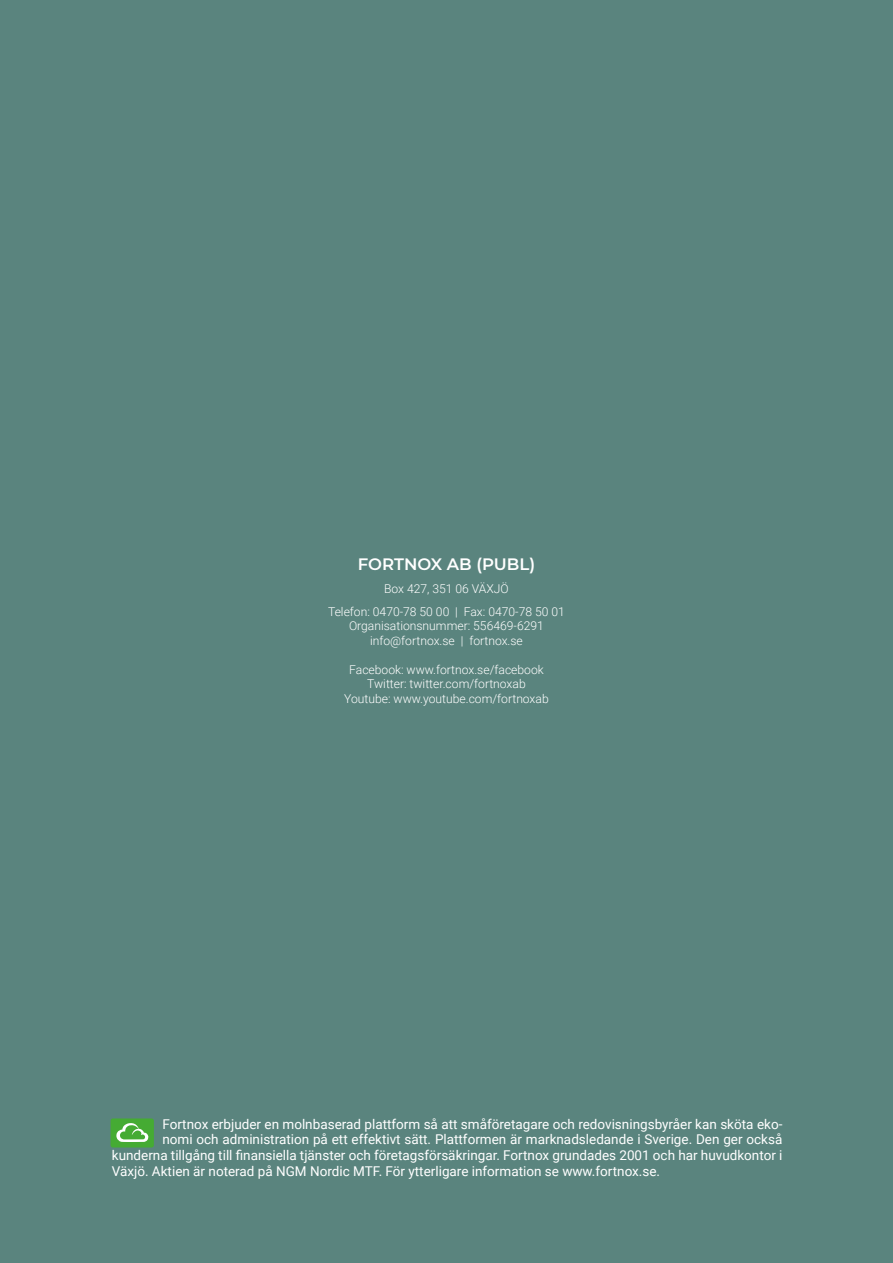
<style>
.page{position:relative;width:893px;height:1263px;background:#5a847e}
.page>*{position:absolute;margin:0;border:0;box-sizing:border-box;transform-origin:0 0}
.t1{font:600 16.5px "Montserrat";color:#fff}
.t2{font:13.5px "Roboto";color:#fff}
.t3{font:300 12.15px/14.5px "Roboto";color:#fff;text-align:center}
</style>
<div class="page">
<div style="left:111px;top:1118px;width:43px;height:29px;background:#45ab33;border-radius:2px"></div>
<svg style="left:116px;top:1123px;width:33px;height:19px"></svg>
<p class="t1" style="left:358px;top:553px;width:179px">FORTNOX AB (PUBL)</p>
<p class="t3" style="left:328px;top:577px;width:238px;line-height:22.6px">Box 427, 351 06 VÄXJÖ<br>Telefon: 0470-78 50 00 | Fax: 0470-78 50 01</p>
<p class="t3" style="left:349px;top:618px;width:196px">Organisationsnummer: 556469-6291 info@fortnox.se | fortnox.se</p>
<p class="t3" style="left:344px;top:662px;width:206px">Facebook: www.fortnox.se/facebook<br>Twitter: twitter.com/fortnoxab<br>Youtube: www.youtube.com/fortnoxab</p>
<p class="t2" style="left:162px;top:1114px;width:621px">Fortnox erbjuder en molnbaserad plattform så att småföretagare och redovisningsbyråer kan sköta eko-</p>
<p class="t2" style="left:162px;top:1130px;width:621px">nomi och administration på ett effektivt sätt. Plattformen är marknadsledande i Sverige. Den ger också</p>
<p class="t2" style="left:112px;top:1146px;width:672px">kunderna tillgång till finansiella tjänster och företagsförsäkringar. Fortnox grundades 2001 och har huvudkontor i</p>
<p class="t2" style="left:112px;top:1161px;width:550px">Växjö. Aktien är noterad på NGM Nordic MTF. För ytterligare information se www.fortnox.se.</p>
</div>
